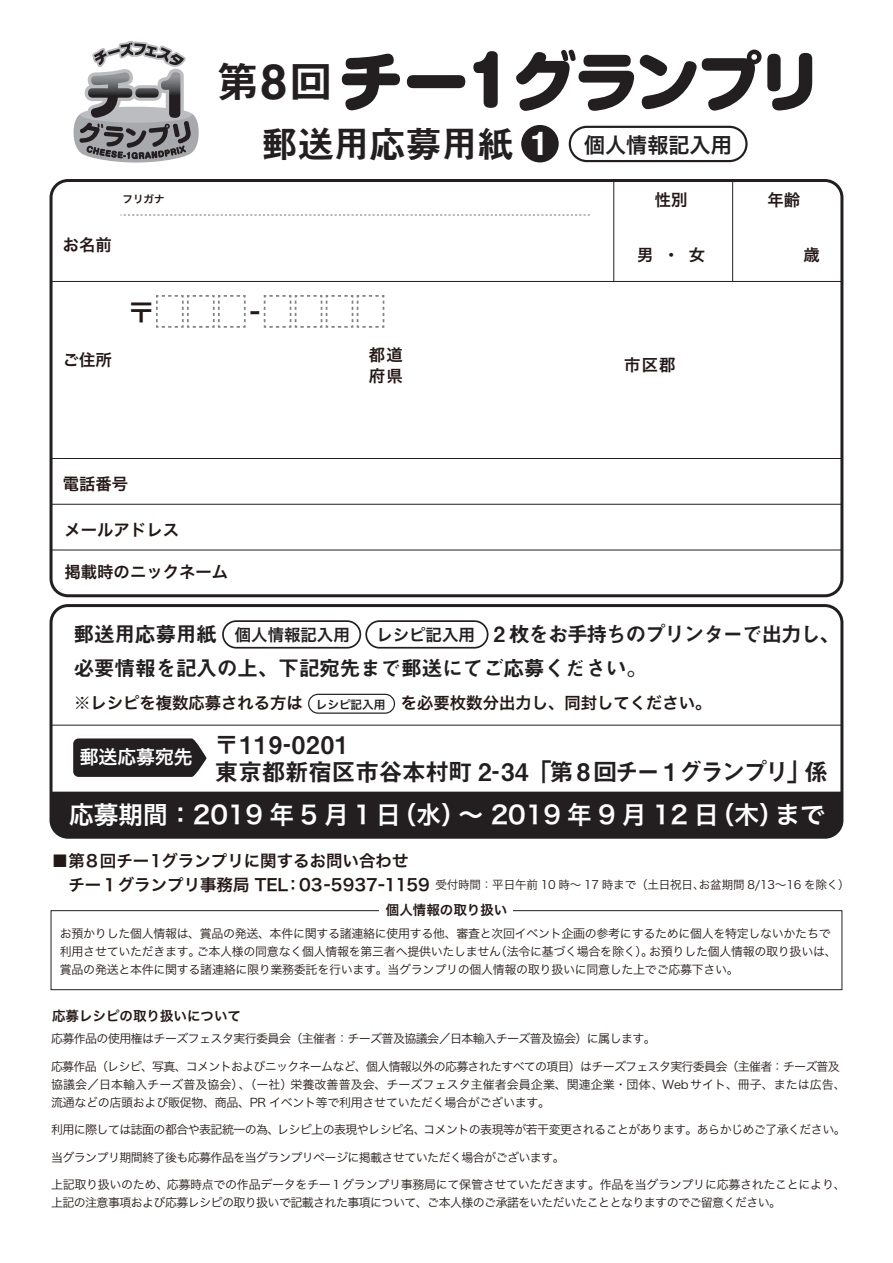
<style>
.page{position:relative;width:893px;height:1263px;background:#fff}
.page>*{position:absolute;margin:0;border:0;box-sizing:border-box;transform-origin:0 0}
.t1{font:43.05px "Midashi Go Pro MB31";color:#231f20}
.t2{font:36.9px "Midashi Go Pro MB31";letter-spacing:-.025em;color:#231f20}
.t3{font:25.05px "Hira Kaku Pro W6";color:#231815}
.t4{font:24.75px "Hira Kaku Pro W6";color:#fff}
.t5{font:24.3px/27.2px "Midashi Go Pro MB31";letter-spacing:-.035em;color:#231f20}
.t6{font:21.15px "Hira Kaku Pro W6";color:#231f20}
.t7{font:21px/33.9px "Midashi Go Pro MB31";letter-spacing:-.025em;color:#231f20}
.t8{font:21px "Midashi Go Pro MB31";letter-spacing:-.075em;color:#231f20}
.t9{font:18.9px "Hira Kaku Pro W6";color:#fff}
.t10{font:16.5px/24.3px "Hira Kaku Pro W6";color:#231815}
.t11{font:16.35px/20.9px "Hira Kaku Pro W6";color:#231815}
.t12{font:16.35px "Hira Kaku Pro W6";color:#231f20}
.t13{font:13.5px "Hira Kaku Pro W6";color:#231815}
.t14{font:12px/18px "Hira Kaku Pro W3";letter-spacing:-.025em;color:#231815}
.t15{font:12px "Hira Kaku Pro W3";letter-spacing:-.05em;color:#231815}
.t16{font:11.55px "Hira Kaku Pro W3";letter-spacing:-.015em;color:#231815}
.t17{font:11.55px "Hira Kaku Pro W6";color:#231f20}
.t18{font:10.5px "Hira Kaku Pro W6";color:#231815}
.s1{font-family:"Helvetica";font-weight:700;font-size:48.6px}
.s2{font-family:"Helvetica";font-weight:700;font-size:32.85px;color:#fff}
</style>
<div class="page">
<svg style="left:342px;top:54px;width:58px;height:56px"></svg>
<div style="left:407px;top:75px;width:58px;height:13px;background:#231f20;border-radius:7px"></div>
<svg style="left:473px;top:51px;width:25px;height:57px"></svg>
<svg style="left:516px;top:50px;width:118px;height:61px"></svg>
<svg style="left:640px;top:50px;width:121px;height:61px"></svg>
<svg style="left:767px;top:53px;width:45px;height:57px"></svg>
<svg style="left:73px;top:738px;width:134px;height:39px;background:#312e2f"></svg>
<svg style="left:74px;top:41px;width:125px;height:122px"></svg>
<svg style="left:121px;top:214px;width:469px;height:2px"></svg>
<svg style="left:156px;top:295px;width:90px;height:33px"></svg>
<svg style="left:263px;top:295px;width:122px;height:33px"></svg>
<div style="left:50px;top:604px;width:793px;height:235px;border:3px solid #231f20;border-radius:17px"></div>
<div style="left:51px;top:792px;width:791px;height:45px;background:#231f20"></div>
<hr style="left:51px;top:281px;width:791px;height:1px;background:#231f20">
<hr style="left:51px;top:725px;width:791px;height:1px;background:#231f20">
<hr style="left:613px;top:180px;width:1px;height:101px;background:#231f20">
<hr style="left:732px;top:180px;width:1px;height:101px;background:#231f20">
<hr style="left:51px;top:458px;width:791px;height:1px;background:#231f20">
<hr style="left:51px;top:504px;width:791px;height:1px;background:#231f20">
<hr style="left:51px;top:549px;width:791px;height:1px;background:#231f20">
<div style="left:50px;top:179px;width:793px;height:418px;border:3px solid #231f20;border-radius:17px"></div>
<div style="left:569px;top:126px;width:179px;height:36px;border:2px solid #231f20;border-radius:17px"></div>
<div style="left:521px;top:125px;width:38px;height:37px;background:#231f20;border-radius:50%"></div>
<div style="left:222px;top:620px;width:139px;height:29px;border:2px solid #231f20;border-radius:13px"></div>
<div style="left:365px;top:620px;width:123px;height:29px;border:2px solid #231f20;border-radius:13px"></div>
<div style="left:308px;top:694px;width:87px;height:20px;border:1px solid #231f20;border-radius:9px"></div>
<div style="left:51px;top:910px;width:791px;height:80px;border:1px solid #231f20"></div>
<div style="left:379px;top:900px;width:134px;height:20px;background:#fff"></div>
<h1 class="t1" style="left:216px;top:47px;width:118px">第<span class="s1">8</span>回</h1>
<h2 class="t2" style="left:261px;top:115px;width:255px">郵送用応募用紙</h2>
<h3 class="t6" style="left:530px;top:126px;width:203px"><span class="s2">1</span> 個人情報記入用</h3>
<h3 class="t11" style="left:63px;top:234px;width:51px">お名前</h3>
<p class="t18" style="left:123px;top:190px;width:43px">フリガナ</p>
<h3 class="t11" style="left:767px;top:189px;width:34px">年齢</h3>
<h3 class="t11" style="left:655px;top:189px;width:34px">性別</h3>
<h3 class="t11" style="left:637px;top:244px;width:69px">男・女</h3>
<h3 class="t11" style="left:803px;top:244px;width:18px">歳</h3>
<h3 class="t11" style="left:63px;top:349px;width:51px">ご住所</h3>
<h3 class="t3" style="left:129px;top:290px;width:27px">〒</h3>
<h3 class="t3" style="left:250px;top:287px;width:12px">-</h3>
<h3 class="t11" style="left:369px;top:344px;width:35px">都道府県</h3>
<h3 class="t11" style="left:624px;top:354px;width:53px">市区郡</h3>
<h3 class="t11" style="left:63px;top:472px;width:67px">電話番号</h3>
<h3 class="t11" style="left:65px;top:519px;width:116px">メールアドレス</h3>
<h3 class="t11" style="left:65px;top:561px;width:165px">掲載時のニックネーム</h3>
<h3 class="t8" style="left:493px;top:617px;width:349px">2 枚をお手持ちのプリンターで出力し、</h3>
<h3 class="t7" style="left:73px;top:615px;width:575px">郵送用応募用紙<br>必要情報を記入の上、下記宛先まで郵送にてご応募ください。</h3>
<h3 class="t12" style="left:235px;top:620px;width:116px">個人情報記入用</h3>
<h3 class="t12" style="left:376px;top:620px;width:100px">レシピ記入用</h3>
<h3 class="t11" style="left:74px;top:692px;width:639px">※レシピを複数応募される方は　　　　　　を必要枚数分出力し、同封してください。</h3>
<h3 class="t5" style="left:215px;top:728px;width:615px">〒119-0201<br>東京都新宿区市谷本村町 2-34「第 8 回チー 1グランプリ」係</h3>
<p class="t17" style="left:316px;top:694px;width:71px">レシピ記入用</p>
<h3 class="t9" style="left:80px;top:740px;width:115px">郵送応募宛先</h3>
<h3 class="t4" style="left:69px;top:792px;width:757px">応募期間：2019 年 5 月 1 日（水）～ 2019 年 9 月 12 日（木）まで</h3>
<h3 class="t10" style="left:52px;top:848px;width:379px">■第8回チー1グランプリに関するお問い合わせ<br>　チー１グランプリ事務局 TEL：03-5937-1159</h3>
<p class="t16" style="left:435px;top:875px;width:416px">受付時間：平日午前 10 時～ 17 時まで（土日祝日、お盆期間 8/13～16 を除く）</p>
<p class="t13" style="left:386px;top:898px;width:123px">個人情報の取り扱い</p>
<p class="t14" style="left:60px;top:923px;width:778px">お預かりした個人情報は、賞品の発送、本件に関する諸連絡に使用する他、審査と次回イベント企画の参考にするために個人を特定しないかたちで利用させていただきます。ご本人様の同意なく個人情報を第三者へ提供いたしません（法令に基づく場合を除く）。お預りした個人情報の取り扱いは、賞品の発送と本件に関する諸連絡に限り業務委託を行います。当グランプリの個人情報の取り扱いに同意した上でご応募下さい。</p>
<p class="t13" style="left:52px;top:1004px;width:190px">応募レシピの取り扱いについて</p>
<p class="t15" style="left:51px;top:1028px;width:606px">応募作品の使用権はチーズフェスタ実行委員会（主催者：チーズ普及協議会／日本輸入チーズ普及協会）に属します。</p>
<p class="t14" style="left:51px;top:1057px;width:796px">応募作品（レシピ、写真、コメントおよびニックネームなど、個人情報以外の応募されたすべての項目）はチーズフェスタ実行委員会（主催者：チーズ普及協議会／日本輸入チーズ普及協会）、（ー社）栄養改善普及会、チーズフェスタ主催者会員企業、関連企業・団体、Webサイト、冊子、または広告、流通などの店頭および販促物、商品、PR イベント等で利用させていただく場合がございます。</p>
<p class="t15" style="left:51px;top:1119px;width:796px">利用に際しては誌面の都合や表記統一の為、レシピ上の表現やレシピ名、コメントの表現等が若干変更されることがあります。あらかじめご了承ください。</p>
<p class="t15" style="left:51px;top:1147px;width:515px">当グランプリ期間終了後も応募作品を当グランプリページに掲載させていただく場合がございます。</p>
<p class="t14" style="left:51px;top:1174px;width:796px">上記取り扱いのため、応募時点での作品データをチー１グランプリ事務局にて保管させていただきます。作品を当グランプリに応募されたことにより、上記の注意事項および応募レシピの取り扱いで記載された事項について、ご本人様のご承諾をいただいたこととなりますのでご留意ください。</p>
</div>
